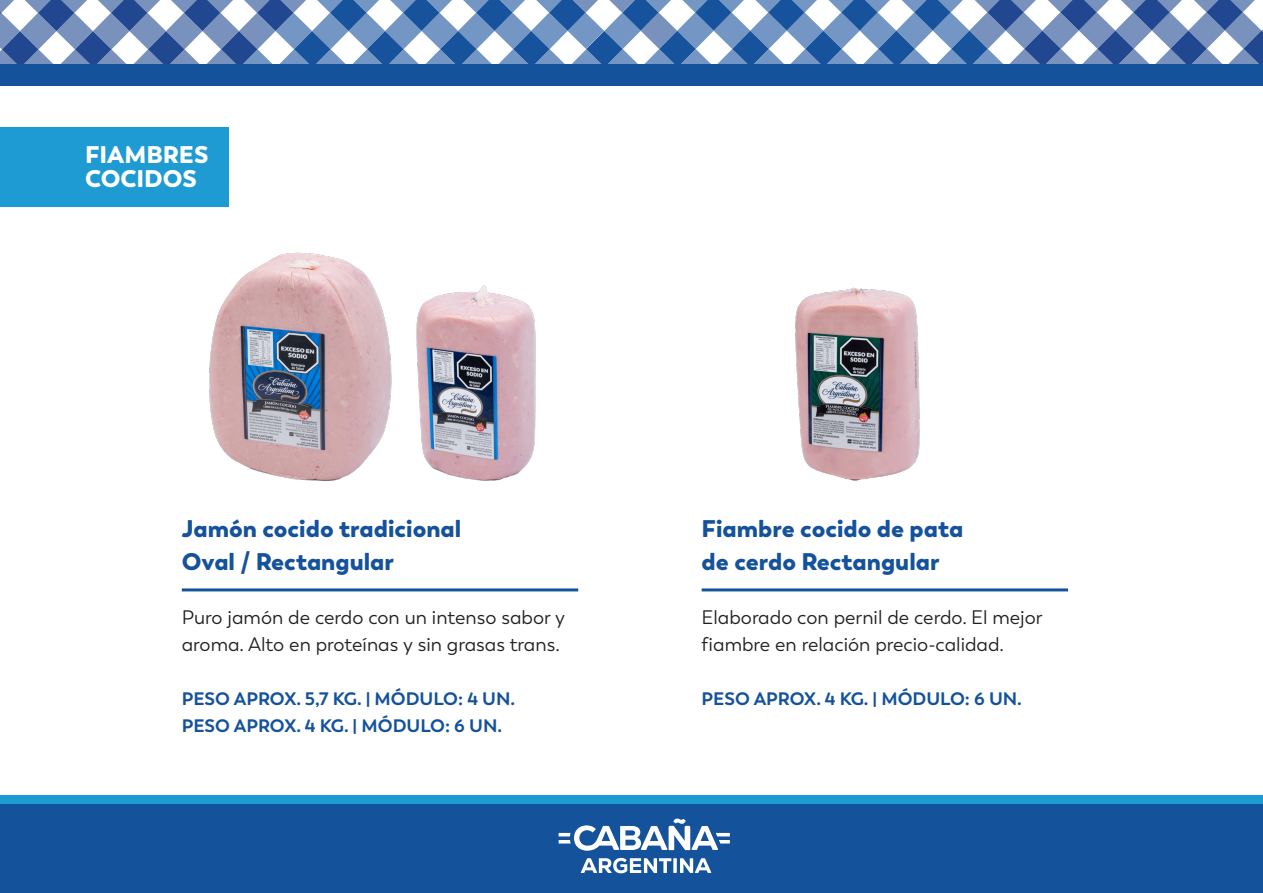
<style>
.page{position:relative;width:1263px;height:893px;background:#fff}
.page>*{position:absolute;margin:0;border:0;box-sizing:border-box;transform-origin:0 0}
.t1{font:900 24px/33px "Boston";color:#15529c}
.t2{font:900 24px/24px "Boston";color:#fff}
.t3{font:19.5px/27px "Boston";color:#231f20}
.t4{font:700 18px "Boston";color:#15529c}
</style>
<div class="page">
<svg style="left:0;top:0;width:1263px;height:64px"></svg>
<div style="left:0;top:64px;width:1263px;height:21px;background:#15529c"></div>
<div style="left:0;top:804px;width:1263px;height:89px;background:#15529c"></div>
<div style="left:0;top:795px;width:1263px;height:9px;background:#1e9bd3"></div>
<svg style="left:581px;top:858px;width:90px;height:15px"></svg>
<svg style="left:673px;top:858px;width:4px;height:15px"></svg>
<svg style="left:680px;top:858px;width:31px;height:15px"></svg>
<svg style="left:559px;top:819px;width:171px;height:32px"></svg>
<div style="left:0;top:126px;width:229px;height:80px;background:#1e9bd3"></div>
<img style="left:209px;top:252px;width:181px;height:229px">
<hr style="left:182px;top:588px;width:396px;height:3px;background:#15529c">
<hr style="left:702px;top:588px;width:366px;height:3px;background:#15529c">
<img style="left:390px;top:285px;width:146px;height:196px">
<img style="left:795px;top:287px;width:125px;height:194px">
<p class="t2" style="left:85px;top:143px;width:125px">FIAMBRES<br>COCIDOS</p>
<p class="t1" style="left:182px;top:512px;width:281px">Jamón cocido tradicional<br>Oval / Rectangular</p>
<p class="t3" style="left:182px;top:603px;width:385px">Puro jamón de cerdo con un intenso sabor y aroma. Alto en proteínas y sin grasas trans.</p>
<p class="t4" style="left:182px;top:687px;width:335px">PESO APROX. 5,7 KG. | MÓDULO: 4 UN.</p>
<p class="t4" style="left:182px;top:714px;width:322px">PESO APROX. 4 KG. | MÓDULO: 6 UN.</p>
<p class="t1" style="left:702px;top:512px;width:263px">Fiambre cocido de pata de cerdo Rectangular</p>
<p class="t3" style="left:702px;top:603px;width:343px">Elaborado con pernil de cerdo. El mejor fiambre en relación precio-calidad.</p>
<p class="t4" style="left:702px;top:687px;width:322px">PESO APROX. 4 KG. | MÓDULO: 6 UN.</p>
</div>
